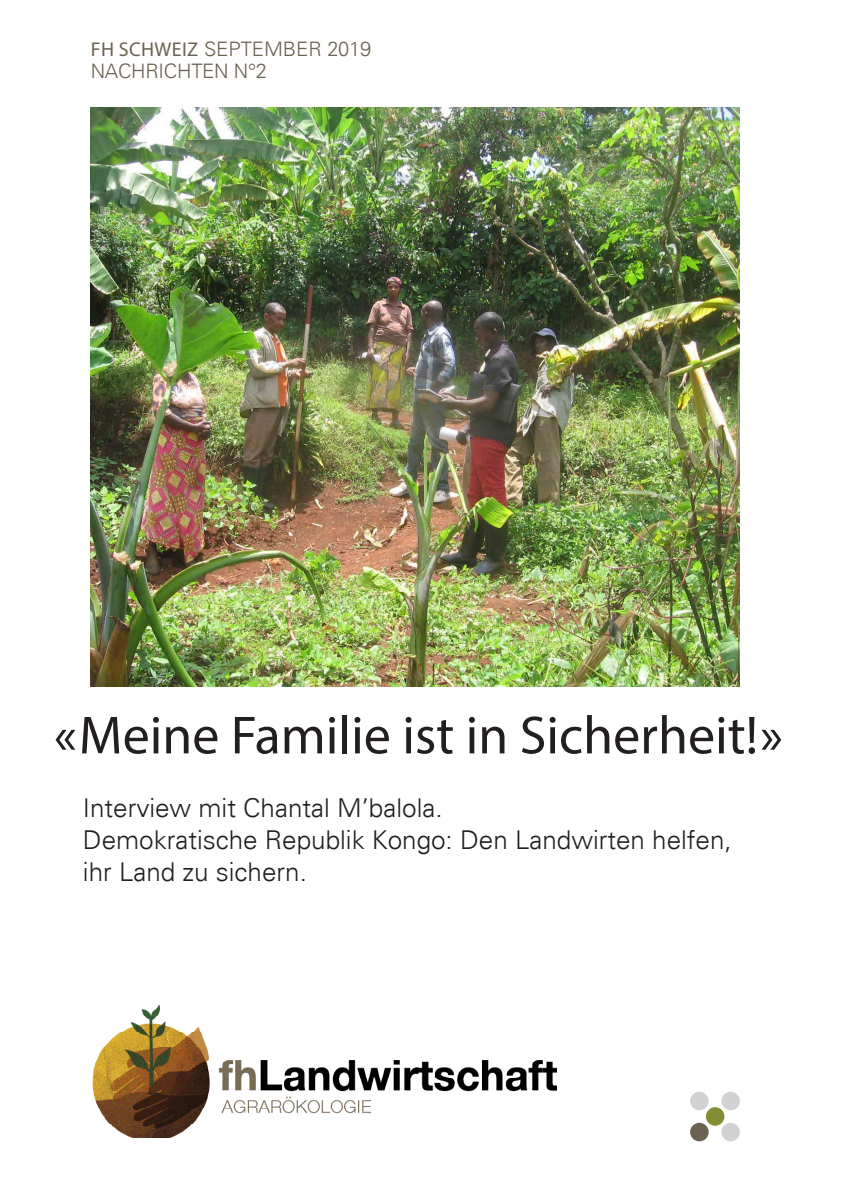
<style>
.page{position:relative;width:842px;height:1191px;background:#fff}
.page>*{position:absolute;margin:0;border:0;box-sizing:border-box;transform-origin:0 0}
.t1{font:54px "Myriad Pro";color:#231f20}
.Paragraph_Style_1{font:300 26px "Univers";color:#231f20}
.Number_Bold{font:300 20px "Univers";color:#6b6251}
.Number{font:300 20px "Univers";letter-spacing:-.01em;color:#6b6251}
.s1{font-family:"Myriad Pro";font-weight:400}
</style>
<div class="page">
<img style="left:91px;top:108px;width:649px;height:578px">
<img style="left:92px;top:1004px;width:464px;height:133px">
<div style="left:706px;top:1107px;width:18px;height:18px;background:#848d35;border-radius:50%"></div>
<div style="left:690px;top:1091px;width:19px;height:19px;background:#d1d2d4;border-radius:50%"></div>
<div style="left:690px;top:1122px;width:19px;height:19px;background:#6b6251;border-radius:50%"></div>
<div style="left:721px;top:1091px;width:19px;height:19px;background:#d1d2d4;border-radius:50%"></div>
<div style="left:721px;top:1122px;width:19px;height:19px;background:#d1d2d4;border-radius:50%"></div>
<p class="Number_Bold" style="left:91px;top:37px;width:282px"><span class="s1">FH SCHWEIZ</span> SEPTEMBER 2019</p>
<p class="Number" style="left:91px;top:59px;width:178px">NACHRICHTEN N°2</p>
<p class="t1" style="left:54px;top:702px;width:730px">«Meine Familie ist in Sicherheit!»</p>
<p class="Paragraph_Style_1" style="left:83px;top:792px;width:361px">Interview mit Chantal M’balola.</p>
<p class="Paragraph_Style_1" style="left:83px;top:824px;width:650px">Demokratische Republik Kongo: Den Landwirten helfen,</p>
<p class="Paragraph_Style_1" style="left:83px;top:856px;width:225px">ihr Land zu sichern.</p>
</div>
